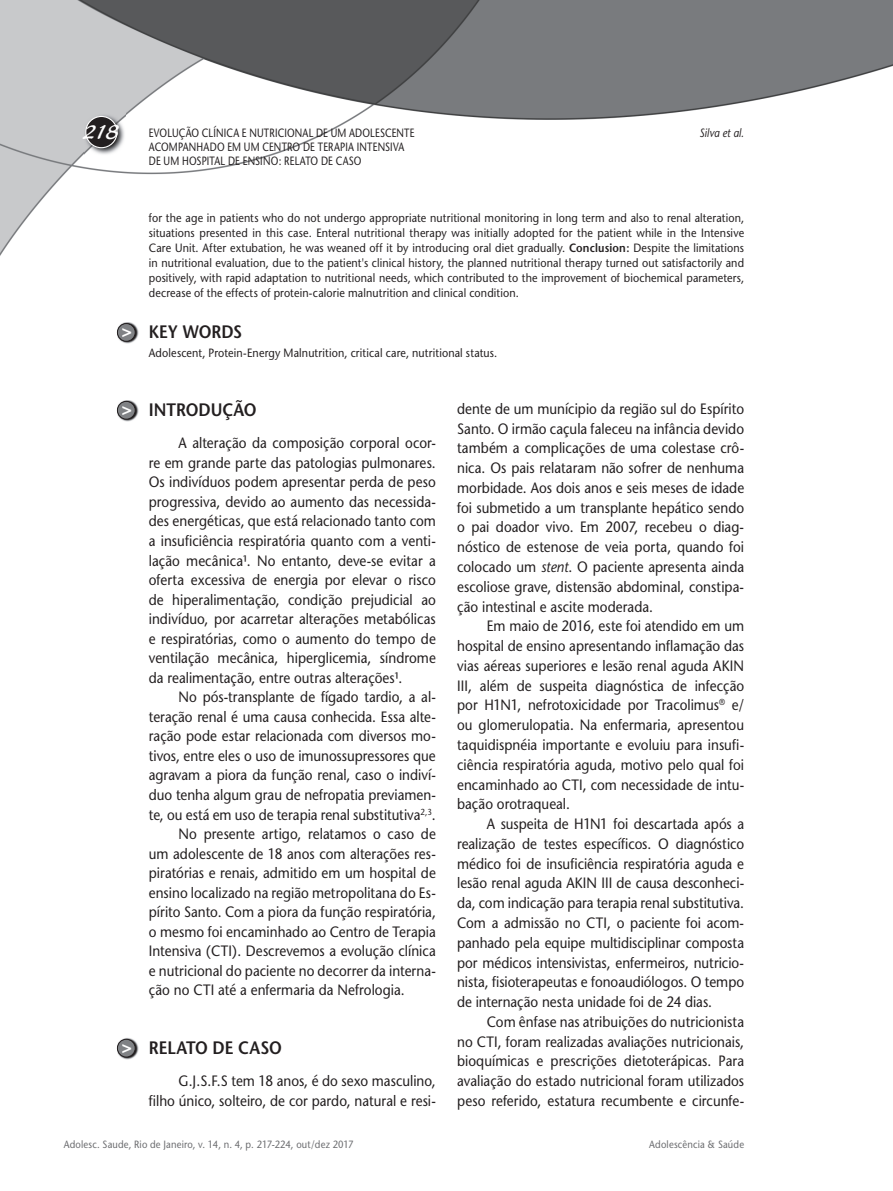
<style>
.page{position:relative;width:893px;height:1191px;background:#fff}
.page>*{position:absolute;margin:0;border:0;box-sizing:border-box;transform-origin:0 0}
.t1{font:21px "Blacklight D";color:#fff}
.t2{font:600 18px "Stone Sans";color:#231f20;scale:.9 1}
.t3{font:700 17.25px "Helvetica";color:#fff}
.t4{font:15px/19.8px "Stone Sans";color:#231f20;text-align:justify;scale:.9 1}
.t5{font:12px/15px "Stone Sans";letter-spacing:.015em;color:#231f20;text-align:justify;scale:.9 1}
.t6{font:12px/14.4px "Stone Sans";letter-spacing:.015em;color:#231f20;scale:.8 1}
.t7{font:italic 12px "Stone Sans";letter-spacing:.01em;color:#231f20;scale:.85 1}
.t8{font:10.5px "Stone Sans";letter-spacing:.02em;color:#6c6d70;scale:.9 1}
.s1{font-weight:600}
.s2{font-style:italic}
</style>
<div class="page">
<img style="left:0;top:0;width:893px;height:422px">
<img style="left:84px;top:114px;width:41px;height:42px">
<div style="left:86px;top:116px;width:31px;height:32px;background:#231f20;border-radius:50%"></div>
<div style="left:85px;top:116px;width:33px;height:32px;border:1px solid #fff;border-radius:50%"></div>
<img style="left:117px;top:1038px;width:21px;height:21px">
<div style="left:117px;top:1039px;width:18px;height:18px;background:#808285;border-radius:50%"></div>
<div style="left:117px;top:1038px;width:19px;height:19px;border:1px solid #231f20;border-radius:50%"></div>
<img style="left:117px;top:400px;width:21px;height:21px">
<div style="left:117px;top:401px;width:18px;height:18px;background:#808285;border-radius:50%"></div>
<div style="left:117px;top:401px;width:19px;height:18px;border:1px solid #231f20;border-radius:50%"></div>
<img style="left:117px;top:322px;width:21px;height:21px">
<div style="left:117px;top:323px;width:18px;height:18px;background:#808285;border-radius:50%"></div>
<div style="left:117px;top:323px;width:19px;height:19px;border:1px solid #231f20;border-radius:50%"></div>
<h1 class="t1" style="left:83px;top:119px;width:38px">218</h1>
<p class="t6" style="left:149px;top:125px;width:334px">EVOLUÇÃO CLÍNICA E NUTRICIONAL DE UM ADOLESCENTE</p>
<p class="t7" style="left:699px;top:125px;width:54px">Silva et al.</p>
<p class="t6" style="left:149px;top:140px;width:321px">ACOMPANHADO EM UM CENTRO DE TERAPIA INTENSIVA<br>DE UM HOSPITAL DE ENSINO: RELATO DE CASO</p>
<p class="t3" style="left:122px;top:320px;width:12px">&gt;</p>
<p class="t3" style="left:122px;top:398px;width:12px">&gt;</p>
<p class="t3" style="left:122px;top:1036px;width:12px">&gt;</p>
<p class="t5" style="left:149px;top:210px;width:663px">for the age in patients who do not undergo appropriate nutritional monitoring in long term and also to renal alteration, situations presented in this case. Enteral nutritional therapy was initially adopted for the patient while in the Intensive Care Unit. After extubation, he was weaned off it by introducing oral diet gradually. <span class="s1">Conclusion:</span> Despite the limitations in nutritional evaluation, due to the patient's clinical history, the planned nutritional therapy turned out satisfactorily and positively, with rapid adaptation to nutritional needs, which contributed to the improvement of biochemical parameters, decrease of the effects of protein-calorie malnutrition and clinical condition.</p>
<p class="t2" style="left:149px;top:321px;width:105px">KEY WORDS</p>
<p class="t5" style="left:149px;top:345px;width:389px">Adolescent, Protein-Energy Malnutrition, critical care, nutritional status.</p>
<p class="t2" style="left:149px;top:399px;width:121px">INTRODUÇÃO</p>
<p class="t4" style="left:149px;top:433px;width:320px;text-indent:30px">A alteração da composição corporal ocor&shy;re em grande parte das patologias pulmonares.<br>Os indivíduos podem apresentar perda de peso progressiva, devido ao aumento das necessida&shy;des energéticas, que está relacionado tanto com a insuficiência respiratória quanto com a venti&shy;lação mecânica¹. No entanto, deve-se evitar a oferta excessiva de energia por elevar o risco de hiperalimentação, condição prejudicial ao indivíduo, por acarretar alterações metabólicas e respiratórias, como o aumento do tempo de ventilação mecânica, hiperglicemia, síndrome da realimentação, entre outras alterações¹.</p>
<p class="t4" style="left:179px;top:687px;width:287px">No pós-transplante de fígado tardio, a al-</p>
<p class="t4" style="left:149px;top:706px;width:320px">teração renal é uma causa conhecida. Essa alte-</p>
<p class="t4" style="left:149px;top:726px;width:320px">ração pode estar relacionada com diversos mo-</p>
<p class="t4" style="left:149px;top:746px;width:320px">tivos, entre eles o uso de imunossupressores que</p>
<p class="t4" style="left:149px;top:765px;width:320px">agravam a piora da função renal, caso o indiví-</p>
<p class="t4" style="left:149px;top:785px;width:320px">duo tenha algum grau de nefropatia previamen-</p>
<p class="t4" style="left:149px;top:804px;width:320px">te, ou está em uso de terapia renal substitutiva<sup>2,3</sup>.</p>
<p class="t4" style="left:179px;top:824px;width:287px">No presente artigo, relatamos o caso de</p>
<p class="t4" style="left:149px;top:843px;width:320px">um adolescente de 18 anos com alterações res-</p>
<p class="t4" style="left:149px;top:863px;width:320px">piratórias e renais, admitido em um hospital de</p>
<p class="t4" style="left:149px;top:882px;width:320px">ensino localizado na região metropolitana do Es-</p>
<p class="t4" style="left:149px;top:902px;width:320px">pírito Santo. Com a piora da função respiratória,</p>
<p class="t4" style="left:149px;top:921px;width:320px">o mesmo foi encaminhado ao Centro de Terapia</p>
<p class="t4" style="left:149px;top:941px;width:320px">Intensiva (CTI). Descrevemos a evolução clínica</p>
<p class="t4" style="left:149px;top:960px;width:320px">e nutricional do paciente no decorrer da interna-</p>
<p class="t4" style="left:149px;top:980px;width:286px">ção no CTI até a enfermaria da Nefrologia.</p>
<p class="t2" style="left:149px;top:1037px;width:149px">RELATO DE CASO</p>
<p class="t4" style="left:149px;top:1071px;width:320px;text-align:right">G.J.S.F.S tem 18 anos, é do sexo masculino, filho único, solteiro, de cor pardo, natural e resi-</p>
<p class="t4" style="left:457px;top:398px;width:320px">dente de um munícipio da região sul do Espírito Santo. O irmão caçula faleceu na infância devido também a complicações de uma colestase crô&shy;nica. Os pais relataram não sofrer de nenhuma morbidade. Aos dois anos e seis meses de idade foi submetido a um transplante hepático sendo o pai doador vivo. Em 2007, recebeu o diag&shy;nóstico de estenose de veia porta, quando foi colocado um <span class="s2">stent</span>. O paciente apresenta ainda escoliose grave, distensão abdominal, constipa&shy;ção intestinal e ascite moderada.</p>
<p class="t4" style="left:457px;top:616px;width:320px;text-indent:30px">Em maio de 2016, este foi atendido em um hospital de ensino apresentando inflamação das vias aéreas superiores e lesão renal aguda AKIN III, além de suspeita diagnóstica de infecção por H1N1, nefrotoxicidade por Tracolimus<sup>®</sup> e/ ou glomerulopatia. Na enfermaria, apresentou taquidispnéia importante e evoluiu para insufi&shy;ciência respiratória aguda, motivo pelo qual foi encaminhado ao CTI, com necessidade de intu&shy;bação orotraqueal.</p>
<p class="t4" style="left:457px;top:814px;width:320px;text-indent:30px">A suspeita de H1N1 foi descartada após a realização de testes específicos. O diagnóstico médico foi de insuficiência respiratória aguda e lesão renal aguda AKIN III de causa desconheci&shy;da, com indicação para terapia renal substitutiva.<br>Com a admissão no CTI, o paciente foi acom&shy;panhado pela equipe multidisciplinar composta por médicos intensivistas, enfermeiros, nutricio&shy;nista, fisioterapeutas e fonoaudiólogos. O tempo de internação nesta unidade foi de 24 dias.</p>
<p class="t4" style="left:457px;top:1011px;width:320px;text-indent:30px">Com ênfase nas atribuições do nutricionista no CTI, foram realizadas avaliações nutricionais, bioquímicas e prescrições dietoterápicas. Para avaliação do estado nutricional foram utilizados peso referido, estatura recumbente e circunfe-</p>
<p class="t8" style="left:64px;top:1137px;width:323px">Adolesc. Saude, Rio de Janeiro, v. 14, n. 4, p. 217-224, out/dez 2017</p>
<p class="t8" style="left:649px;top:1137px;width:107px">Adolescência &amp; Saúde</p>
</div>
